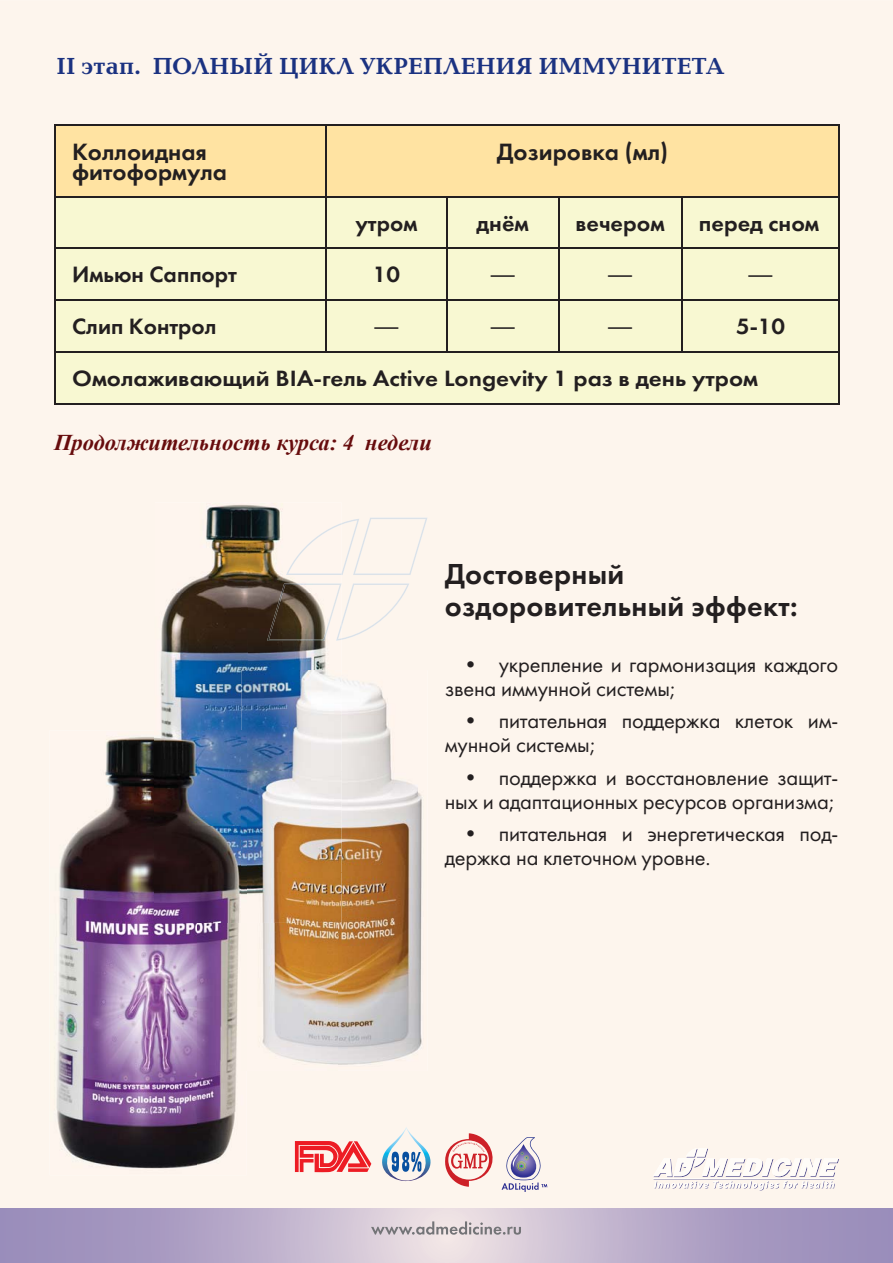
<style>
.page{position:relative;width:893px;height:1263px;background:#fff}
.page>*{position:absolute;margin:0;border:0;box-sizing:border-box;transform-origin:0 0}
.t1{font:30px/32.5px "Futura Demi C";letter-spacing:.01em;color:#231f20}
.t2{font:24.45px/20.1px "Futura Demi C";color:#231f20}
.t3{font:700 24px "Baltica C";letter-spacing:.01em;color:#1b3281}
.t4{font:23.1px "Futura Demi C";color:#231f20}
.t5{font:23.1px "Futura Demi C";color:#231f20;scale:1.04 1}
.t6{font:23.1px "Avant Garde Gothic C";color:#231f20;scale:1.04 1}
.t7{font:22.95px "Futura Demi C";color:#231f20;scale:1.08 1}
.t8{font:22.5px/24px "Futura Book C";letter-spacing:-.01em;color:#231f20}
.t9{font:italic 700 22.5px "Times New Roman";color:#670c0d}
</style>
<div class="page">
<div style="left:0;top:0;width:893px;height:1209px;background:#fdf5ed"></div>
<svg style="left:0;top:1209px;width:893px;height:54px;background:#b8abc9"></svg>
<svg style="left:371px;top:1221px;width:150px;height:14px;background:#c5bcc1"></svg>
<div style="left:56px;top:126px;width:782px;height:70px;background:#ffe3a2"></div>
<div style="left:56px;top:198px;width:782px;height:205px;background:#f8f8d2"></div>
<hr style="left:54px;top:124px;width:786px;height:2px;background:#231f20">
<hr style="left:56px;top:196px;width:782px;height:2px;background:#231f20">
<hr style="left:56px;top:248px;width:782px;height:1px;background:#231f20">
<hr style="left:56px;top:299px;width:782px;height:2px;background:#231f20">
<hr style="left:56px;top:351px;width:782px;height:2px;background:#231f20">
<hr style="left:54px;top:403px;width:786px;height:2px;background:#231f20">
<hr style="left:54px;top:126px;width:2px;height:71px;background:#231f20">
<hr style="left:325px;top:126px;width:1px;height:70px;background:#231f20">
<hr style="left:838px;top:126px;width:2px;height:71px;background:#231f20">
<hr style="left:54px;top:197px;width:2px;height:51px;background:#231f20">
<hr style="left:325px;top:198px;width:1px;height:50px;background:#231f20">
<hr style="left:446px;top:198px;width:2px;height:50px;background:#231f20">
<hr style="left:558px;top:198px;width:1px;height:50px;background:#231f20">
<hr style="left:681px;top:198px;width:2px;height:50px;background:#231f20">
<hr style="left:838px;top:197px;width:2px;height:51px;background:#231f20">
<hr style="left:54px;top:248px;width:2px;height:52px;background:#231f20">
<hr style="left:325px;top:249px;width:1px;height:50px;background:#231f20">
<hr style="left:446px;top:249px;width:2px;height:50px;background:#231f20">
<hr style="left:558px;top:249px;width:1px;height:50px;background:#231f20">
<hr style="left:681px;top:249px;width:2px;height:50px;background:#231f20">
<hr style="left:838px;top:248px;width:2px;height:52px;background:#231f20">
<hr style="left:54px;top:300px;width:2px;height:52px;background:#231f20">
<hr style="left:325px;top:301px;width:1px;height:50px;background:#231f20">
<hr style="left:446px;top:301px;width:2px;height:50px;background:#231f20">
<hr style="left:558px;top:301px;width:1px;height:50px;background:#231f20">
<hr style="left:681px;top:301px;width:2px;height:50px;background:#231f20">
<hr style="left:838px;top:300px;width:2px;height:52px;background:#231f20">
<hr style="left:54px;top:352px;width:2px;height:51px;background:#231f20">
<hr style="left:838px;top:352px;width:2px;height:51px;background:#231f20">
<svg style="left:653px;top:1148px;width:186px;height:42px"></svg>
<svg style="left:295px;top:1127px;width:142px;height:55px;background:#e6c0c1"></svg>
<svg style="left:444px;top:1133px;width:103px;height:59px;background:#e2c6c9"></svg>
<img style="left:155px;top:502px;width:187px;height:92px">
<img style="left:155px;top:594px;width:93px;height:137px">
<img style="left:248px;top:594px;width:94px;height:76px">
<img style="left:337px;top:670px;width:90px;height:401px">
<img style="left:247px;top:923px;width:90px;height:148px">
<img style="left:242px;top:670px;width:100px;height:253px">
<img style="left:50px;top:731px;width:147px;height:444px">
<img style="left:197px;top:923px;width:50px;height:252px">
<img style="left:155px;top:731px;width:87px;height:192px">
<img style="left:242px;top:731px;width:5px;height:340px">
<img style="left:267px;top:583px;width:75px;height:58px">
<svg style="left:342px;top:518px;width:85px;height:57px;background:#faf3ec"></svg>
<img style="left:286px;top:523px;width:56px;height:51px">
<svg style="left:342px;top:583px;width:67px;height:57px;background:#faf3ec"></svg>
<img style="left:336px;top:622px;width:6px;height:19px">
<p class="t3" style="left:56px;top:57px;width:668px">II этап. ПОЛНЫЙ ЦИКЛ УКРЕПЛЕНИЯ ИММУНИТЕТА</p>
<p class="t2" style="left:72px;top:144px;width:156px">Коллоидная фитоформула</p>
<p class="t2" style="left:497px;top:144px;width:173px">Дозировка (мл)</p>
<p class="t4" style="left:355px;top:215px;width:64px">утром</p>
<p class="t5" style="left:477px;top:215px;width:52px">днём</p>
<p class="t5" style="left:575px;top:215px;width:87px">вечером</p>
<p class="t5" style="left:699px;top:215px;width:117px">перед сном</p>
<p class="t4" style="left:72px;top:266px;width:166px">Имьюн Саппорт</p>
<p class="t5" style="left:373px;top:266px;width:28px">10</p>
<p class="t6" style="left:491px;top:264px;width:25px">—</p>
<p class="t6" style="left:608px;top:264px;width:25px">—</p>
<p class="t6" style="left:748px;top:264px;width:25px">—</p>
<p class="t4" style="left:72px;top:318px;width:146px">Слип Контрол</p>
<p class="t6" style="left:374px;top:316px;width:25px">—</p>
<p class="t6" style="left:491px;top:316px;width:25px">—</p>
<p class="t6" style="left:608px;top:316px;width:25px">—</p>
<p class="t5" style="left:736px;top:318px;width:49px">5-10</p>
<p class="t7" style="left:72px;top:370px;width:637px">Омолаживающий BIA-гель Active Longevity 1 раз в день утром</p>
<p class="t9" style="left:54px;top:429px;width:379px">Продолжительность курса: 4 недели</p>
<h1 class="t1" style="left:445px;top:560px;width:354px">Достоверный оздоровительный эффект:</h1>
<p class="t8" style="left:445px;top:654px;width:395px;text-indent:19px">• укрепление и гармонизация каждого звена иммунной системы;</p>
<p class="t8" style="left:445px;top:711px;width:395px;text-indent:19px">• питательная поддержка клеток им&shy;мунной системы;</p>
<p class="t8" style="left:445px;top:767px;width:395px;text-align:right">• поддержка и восстановление защит&shy;ных и адаптационных ресурсов организма;</p>
<p class="t8" style="left:445px;top:824px;width:395px;text-indent:19px">• питательная и энергетическая под&shy;держка на клеточном уровне.</p>
</div>
